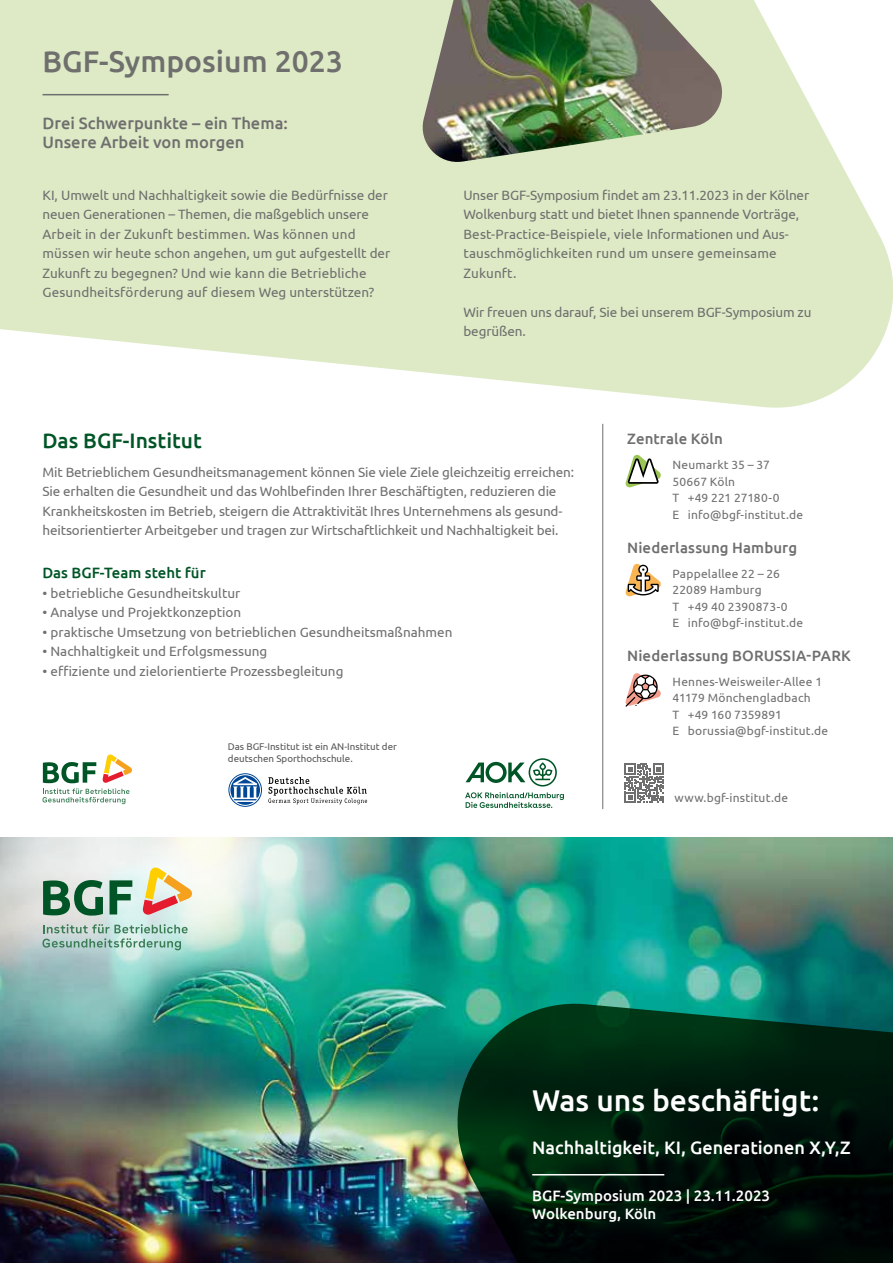
<style>
.page{position:relative;width:893px;height:1263px;background:#fff}
.page>*{position:absolute;margin:0;border:0;box-sizing:border-box;transform-origin:0 0}
.t1{font:500 30px "Ubuntu";color:#fff}
.t2{font:500 30px "Ubuntu";color:#6f6f6e}
.t3{font:500 21px "Ubuntu";color:#005527}
.t4{font:500 18px "Ubuntu";color:#fff}
.t5{font:500 16.5px/19.8px "Ubuntu";color:#6f6f6e}
.t6{font:500 15px "Ubuntu";letter-spacing:.01em;color:#6f6f6e}
.t7{font:500 15px/18px "Ubuntu";color:#fff}
.t8{font:500 15px "Ubuntu";color:#005527}
.t9{font:13.5px/19.5px "Ubuntu";letter-spacing:-.01em;color:#6f6f6e}
.t10{font:12px/16.5px "Ubuntu";letter-spacing:.015em;color:#6f6f6e}
.t11{font:9.75px/11.7px "Ubuntu";color:#565656}
</style>
<div class="page">
<img style="left:0;top:838px;width:893px;height:425px">
<svg style="left:434px;top:996px;width:459px;height:267px;background:#062a1d"></svg>
<svg style="left:143px;top:867px;width:49px;height:48px"></svg>
<svg style="left:43px;top:880px;width:60px;height:35px;background:#5f9175"></svg>
<svg style="left:110px;top:880px;width:22px;height:34px"></svg>
<svg style="left:43px;top:924px;width:145px;height:26px;background:#a7c9bd"></svg>
<hr style="left:532px;top:1174px;width:132px;height:1px;background:#fff">
<svg style="left:0;top:0;width:893px;height:408px;fill:#ddeac5"></svg>
<svg style="left:466px;top:758px;width:91px;height:28px"></svg>
<svg style="left:465px;top:792px;width:99px;height:16px"></svg>
<svg style="left:43px;top:754px;width:89px;height:50px"></svg>
<svg style="left:268px;top:777px;width:99px;height:27px"></svg>
<div style="left:228px;top:773px;width:34px;height:34px;border:1px solid #004896;border-radius:50%"></div>
<svg style="left:230px;top:775px;width:30px;height:30px"></svg>
<svg style="left:625px;top:563px;width:36px;height:34px"></svg>
<svg style="left:625px;top:673px;width:36px;height:34px"></svg>
<svg style="left:625px;top:454px;width:36px;height:34px"></svg>
<svg style="left:625px;top:764px;width:39px;height:39px"></svg>
<hr style="left:602px;top:424px;width:1px;height:385px;background:#6f6f6e">
<hr style="left:43px;top:94px;width:126px;height:1px;background:#6f6f6e">
<img style="left:419px;top:0;width:307px;height:165px">
<h1 class="t2" style="left:43px;top:42px;width:302px">BGF-Symposium 2023</h1>
<p class="t5" style="left:43px;top:112px;width:247px">Drei Schwerpunkte – ein Thema:<br>Unsere Arbeit von morgen</p>
<p class="t9" style="left:43px;top:185px;width:349px">KI, Umwelt und Nachhaltigkeit sowie die Bedürfnisse der neuen Generationen – Themen, die maßgeblich unsere Arbeit in der Zukunft bestimmen. Was können und müssen wir heute schon angehen, um gut aufgestellt der Zukunft zu begegnen? Und wie kann die Betriebliche Gesundheitsförderung auf diesem Weg unterstützen?</p>
<p class="t9" style="left:463px;top:185px;width:347px">Unser BGF-Symposium findet am 23.11.2023 in der Kölner Wolkenburg statt und bietet Ihnen spannende Vorträge, Best-Practice-Beispiele, viele Informationen und Aus&shy;tauschmöglichkeiten rund um unsere gemeinsame Zukunft.</p>
<p class="t9" style="left:463px;top:302px;width:349px">Wir freuen uns darauf, Sie bei unserem BGF-Symposium zu begrüßen.</p>
<h2 class="t3" style="left:43px;top:427px;width:161px">Das BGF-Institut</h2>
<p class="t9" style="left:43px;top:462px;width:533px">Mit Betrieblichem Gesundheitsmanagement können Sie viele Ziele gleichzeitig erreichen:<br>Sie erhalten die Gesundheit und das Wohlbefinden Ihrer Beschäftigten, reduzieren die Krankheitskosten im Betrieb, steigern die Attraktivität Ihres Unternehmens als gesund&shy;heitsorientierter Arbeitgeber und tragen zur Wirtschaftlichkeit und Nachhaltigkeit bei.</p>
<p class="t8" style="left:43px;top:563px;width:165px">Das BGF-Team steht für</p>
<p class="t9" style="left:43px;top:583px;width:199px">• betriebliche Gesundheitskultur</p>
<p class="t9" style="left:43px;top:602px;width:200px">• Analyse und Projektkonzeption</p>
<p class="t9" style="left:43px;top:622px;width:411px">• praktische Umsetzung von betrieblichen Gesundheitsmaßnahmen</p>
<p class="t9" style="left:43px;top:641px;width:226px">• Nachhaltigkeit und Erfolgsmessung</p>
<p class="t9" style="left:43px;top:661px;width:302px">• effiziente und zielorientierte Prozessbegleitung</p>
<p class="t11" style="left:228px;top:740px;width:170px">Das BGF-Institut ist ein AN-Institut der deutschen Sporthochschule.</p>
<p class="t6" style="left:627px;top:429px;width:97px">Zentrale Köln</p>
<p class="t10" style="left:673px;top:456px;width:132px">Neumarkt 35 – 37<br>50667 Köln<br>T +49 221 27180-0<br>E info@bgf-institut.de</p>
<p class="t6" style="left:627px;top:538px;width:171px">Niederlassung Hamburg</p>
<p class="t10" style="left:673px;top:565px;width:132px">Pappelallee 22 – 26<br>22089 Hamburg<br>T +49 40 2390873-0<br>E info@bgf-institut.de</p>
<p class="t6" style="left:627px;top:647px;width:225px">Niederlassung BORUSSIA-PARK</p>
<p class="t10" style="left:673px;top:673px;width:157px">Hennes-Weisweiler-Allee 1<br>41179 Mönchengladbach<br>T +49 160 7359891<br>E borussia@bgf-institut.de</p>
<p class="t10" style="left:674px;top:789px;width:115px">www.bgf-institut.de</p>
<h1 class="t1" style="left:532px;top:1081px;width:289px">Was uns beschäftigt:</h1>
<h3 class="t4" style="left:532px;top:1136px;width:320px">Nachhaltigkeit, KI, Generationen X,Y,Z</h3>
<p class="t7" style="left:532px;top:1186px;width:239px">BGF-Symposium 2023 | 23.11.2023<br>Wolkenburg, Köln</p>
</div>
